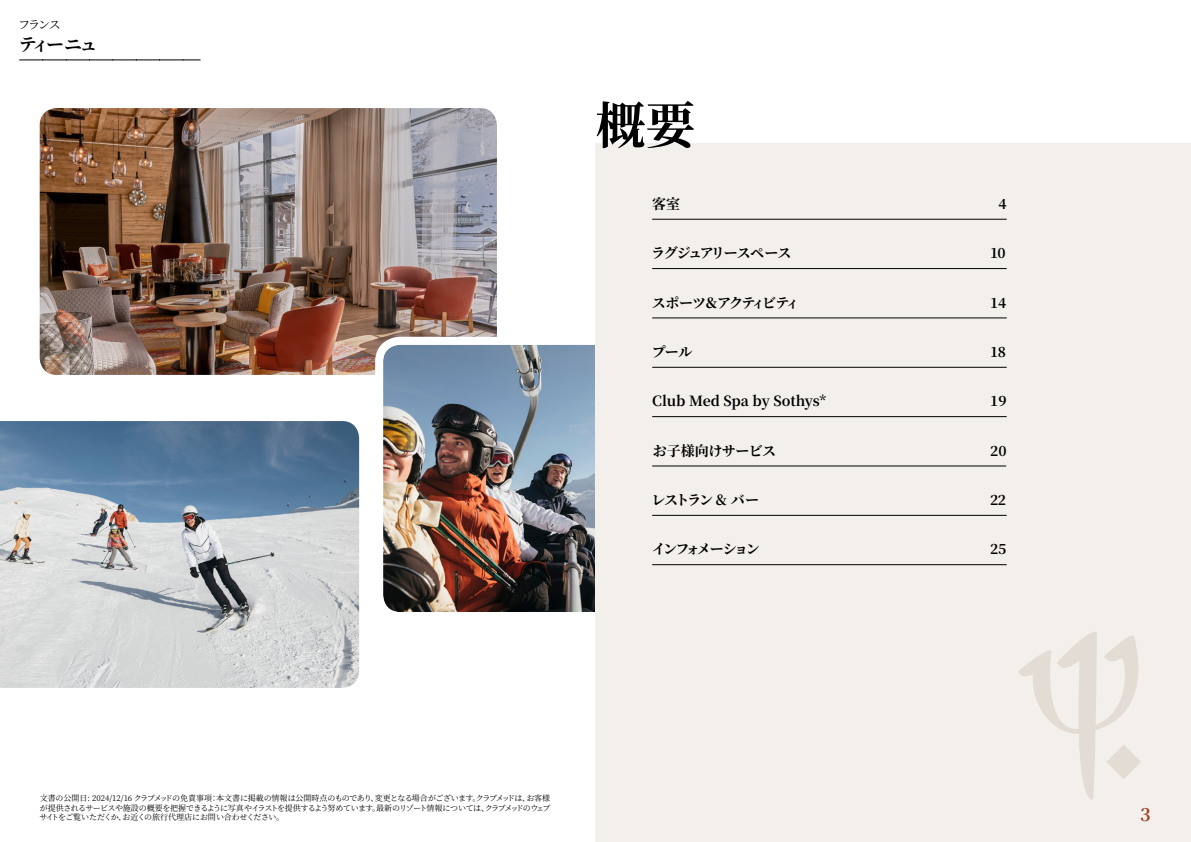
<style>
.page{position:relative;width:1191px;height:842px;background:#fff}
.page>*{position:absolute;margin:0;border:0;box-sizing:border-box;transform-origin:0 0}
.t1{font:700 50px "Noto Serif JP";color:#000}
.t2{font:700 18px "Noto Serif JP";letter-spacing:-.16em;color:#000}
.t3{font:700 18px "Noto Serif JP";color:#9d432c}
.t4{font:700 14px "Noto Serif JP";letter-spacing:-.045em;color:#000}
.t5{font:700 14px "Noto Serif JP";letter-spacing:-.005em;color:#000}
.t6{font:700 14px "Noto Serif JP";letter-spacing:-.12em;color:#000}
.t7{font:700 14px "Noto Serif JP";letter-spacing:-.075em;color:#000}
.t8{font:700 14px "Noto Serif JP";letter-spacing:-.025em;color:#000}
.t9{font:700 14px "Noto Serif JP";letter-spacing:-.17em;color:#000}
.t10{font:12px "Noto Serif JP";color:#000}
.t11{font:8px/9.6px "Noto Serif JP";letter-spacing:-.06em;color:#000;text-align:justify}
</style>
<div class="page">
<img style="left:40px;top:108px;width:457px;height:267px">
<img style="left:0;top:421px;width:359px;height:267px">
<img style="left:371px;top:333px;width:224px;height:279px">
<svg style="left:20px;top:60px;width:180px;height:1px"></svg>
<div style="left:595px;top:144px;width:596px;height:698px;background:#f3f0ec"></div>
<svg style="left:1018px;top:632px;width:123px;height:168px"></svg>
<hr style="left:652px;top:219px;width:354px;height:1px;background:#000">
<hr style="left:652px;top:268px;width:354px;height:1px;background:#000">
<hr style="left:652px;top:318px;width:354px;height:1px;background:#000">
<hr style="left:652px;top:367px;width:354px;height:1px;background:#000">
<hr style="left:652px;top:416px;width:354px;height:1px;background:#000">
<hr style="left:652px;top:466px;width:354px;height:1px;background:#000">
<hr style="left:652px;top:515px;width:354px;height:1px;background:#000">
<hr style="left:652px;top:564px;width:354px;height:1px;background:#000">
<h3 class="t10" style="left:18px;top:17px;width:44px">フランス</h3>
<h2 class="t2" style="left:19px;top:34px;width:80px">ティーニュ</h2>
<h1 class="t1" style="left:595px;top:97px;width:101px">概要</h1>
<h3 class="t4" style="left:652px;top:196px;width:29px">客室</h3>
<h3 class="t4" style="left:998px;top:196px;width:10px">4</h3>
<h3 class="t7" style="left:651px;top:245px;width:142px">ラグジュアリースペース</h3>
<h3 class="t4" style="left:990px;top:245px;width:17px">10</h3>
<h3 class="t6" style="left:652px;top:295px;width:149px">スポーツ＆アクティビティ</h3>
<h3 class="t4" style="left:990px;top:295px;width:18px">14</h3>
<h3 class="t4" style="left:651px;top:344px;width:42px">プール</h3>
<h3 class="t4" style="left:990px;top:344px;width:17px">18</h3>
<h3 class="t5" style="left:652px;top:393px;width:176px">Club Med Spa by Sothys*</h3>
<h3 class="t4" style="left:990px;top:393px;width:18px">19</h3>
<h3 class="t8" style="left:652px;top:443px;width:125px">お子様向けサービス</h3>
<h3 class="t4" style="left:990px;top:443px;width:18px">20</h3>
<h3 class="t4" style="left:651px;top:492px;width:109px">レストラン &amp; バー</h3>
<h3 class="t4" style="left:990px;top:492px;width:17px">22</h3>
<h3 class="t9" style="left:652px;top:541px;width:110px">インフォメーション</h3>
<h3 class="t4" style="left:990px;top:541px;width:17px">25</h3>
<p class="t11" style="left:39px;top:793px;width:512px">文書の公開日: 2024/12/16 クラブメッドの免責事項：本文書に掲載の情報は公開時点のものであり、変更となる場合がございます。クラブメッドは、お客様が提供されるサービスや施設の概要を把握できるように写真やイラストを提供するよう努めています。最新のリゾート情報については、クラブメッドのウェブサイトをご覧いただくか、お近くの旅行代理店にお問い合わせください。</p>
<h2 class="t3" style="left:1140px;top:804px;width:12px">3</h2>
</div>
